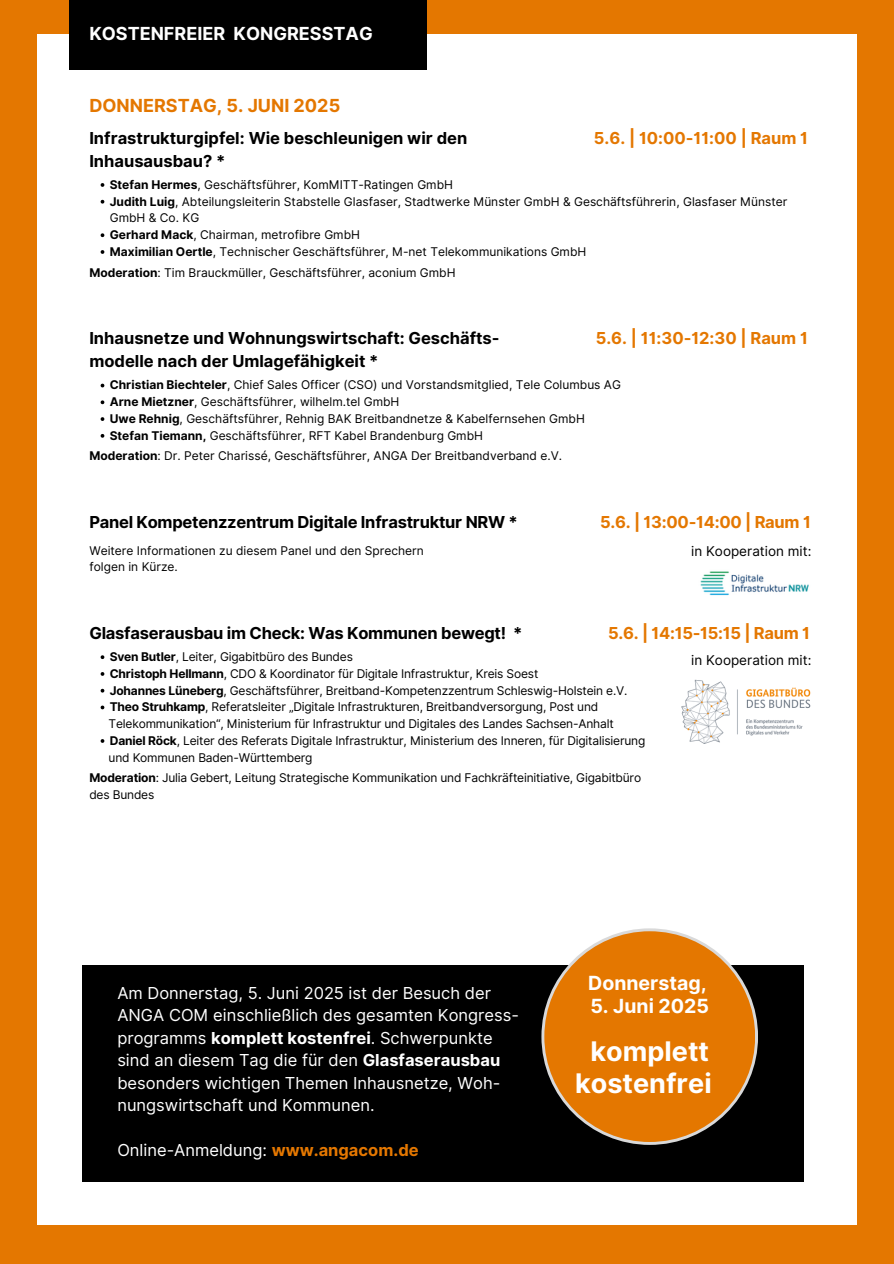
<style>
.page{position:relative;width:894px;height:1264px;background:#fff}
.page>*{position:absolute;margin:0;border:0;box-sizing:border-box;transform-origin:0 0}
.t1{font:700 27px/31.5px "Inter";color:#fff;text-align:center}
.t2{font:700 19.5px "Inter";color:#fff}
.t3{font:700 18px "Inter";color:#fff}
.t4{font:700 18px "Inter";color:#e47700}
.t5{font:16.5px/22.5px "Inter";color:#fff}
.t6{font:700 16.5px "Inter";color:#000}
.t7{font:700 16.5px "Inter";letter-spacing:-.005em;color:#e47700}
.t8{font:13.5px "Inter";color:#000}
.t9{font:12px/16.8px "Inter";color:#000}
.s1{font-weight:700}
.s2{font-weight:700;color:#e47700}
</style>
<div class="page">
<div style="left:0;top:0;width:893px;height:1263px;background:#e47700"></div>
<div style="left:37px;top:34px;width:819px;height:1191px;background:#fff"></div>
<svg style="left:101px;top:183px;width:3px;height:4px"></svg>
<svg style="left:101px;top:233px;width:3px;height:4px"></svg>
<svg style="left:101px;top:250px;width:3px;height:4px"></svg>
<svg style="left:101px;top:383px;width:3px;height:4px"></svg>
<svg style="left:101px;top:400px;width:3px;height:4px"></svg>
<svg style="left:101px;top:417px;width:3px;height:4px"></svg>
<svg style="left:101px;top:655px;width:3px;height:4px"></svg>
<svg style="left:101px;top:705px;width:3px;height:4px"></svg>
<div style="left:69px;top:0;width:357px;height:69px;background:#000"></div>
<div style="left:82px;top:964px;width:721px;height:217px;background:#000"></div>
<svg style="left:541px;top:928px;width:216px;height:216px;background:#d3c8bb"></svg>
<div style="left:544px;top:931px;width:211px;height:210px;background:#e47700;border-radius:50%"></div>
<img style="left:681px;top:679px;width:130px;height:65px">
<img style="left:700px;top:571px;width:109px;height:25px">
<p class="t3" style="left:89px;top:23px;width:285px">KOSTENFREIER KONGRESSTAG</p>
<p class="t4" style="left:89px;top:95px;width:252px">DONNERSTAG, 5. JUNI 2025</p>
<p class="t6" style="left:89px;top:128px;width:379px">Infrastrukturgipfel: Wie beschleunigen wir den</p>
<p class="t7" style="left:593px;top:128px;width:215px">5.6. | 10:00-11:00 | Raum 1</p>
<p class="t6" style="left:89px;top:151px;width:137px">Inhausausbau? *</p>
<h2 class="t9" style="left:110px;top:176px;width:344px"><span class="s1">Stefan Hermes</span>, Geschäftsführer, KomMITT-Ratingen GmbH</h2>
<h4 class="t9" style="left:110px;top:193px;width:679px"><span class="s1">Judith Luig</span>, Abteilungsleiterin Stabstelle Glasfaser, Stadtwerke Münster GmbH &amp; Geschäftsführerin, Glasfaser Münster<br>GmbH &amp; Co. KG</h4>
<p class="t9" style="left:110px;top:226px;width:252px"><span class="s1">Gerhard Mack</span>, Chairman, metrofibre GmbH</p>
<p class="t9" style="left:110px;top:243px;width:478px"><span class="s1">Maximilian Oertle</span>, Technischer Geschäftsführer, M-net Telekommunikations GmbH</p>
<p class="t9" style="left:89px;top:264px;width:367px"><span class="s1">Moderation</span>: Tim Brauckmüller, Geschäftsführer, aconium GmbH</p>
<p class="t6" style="left:89px;top:328px;width:411px">Inhausnetze und Wohnungswirtschaft: Geschäfts-</p>
<p class="t7" style="left:595px;top:328px;width:213px">5.6. | 11:30-12:30 | Raum 1</p>
<p class="t6" style="left:89px;top:351px;width:291px">modelle nach der Umlagefähigkeit *</p>
<p class="t9" style="left:110px;top:376px;width:512px"><span class="s1">Christian Biechteler</span>, Chief Sales Officer (CSO) und Vorstandsmitglied, Tele Columbus AG</p>
<h4 class="t9" style="left:110px;top:393px;width:291px"><span class="s1">Arne Mietzner</span>, Geschäftsführer, wilhelm.tel GmbH</h4>
<p class="t9" style="left:110px;top:410px;width:476px"><span class="s1">Uwe Rehnig</span>, Geschäftsführer, Rehnig BAK Breitbandnetze &amp; Kabelfernsehen GmbH</p>
<p class="t9" style="left:110px;top:427px;width:374px"><span class="s1">Stefan Tiemann,</span> Geschäftsführer, RFT Kabel Brandenburg GmbH</p>
<p class="t9" style="left:89px;top:447px;width:474px"><span class="s1">Moderation</span>: Dr. Peter Charissé, Geschäftsführer, ANGA Der Breitbandverband e.V.</p>
<p class="t6" style="left:89px;top:512px;width:430px">Panel Kompetenzzentrum Digitale Infrastruktur NRW *</p>
<p class="t7" style="left:600px;top:512px;width:212px">5.6. | 13:00-14:00 | Raum 1</p>
<p class="t9" style="left:89px;top:541px;width:336px">Weitere Informationen zu diesem Panel und den Sprechern</p>
<h4 class="t9" style="left:89px;top:558px;width:90px">folgen in Kürze.</h4>
<h1 class="t8" style="left:691px;top:543px;width:122px">in Kooperation mit:</h1>
<p class="t6" style="left:89px;top:623px;width:434px">Glasfaserausbau im Check: Was Kommunen bewegt! *</p>
<p class="t7" style="left:608px;top:623px;width:203px">5.6. | 14:15-15:15 | Raum 1</p>
<p class="t9" style="left:110px;top:648px;width:245px"><span class="s1">Sven Butler</span>, Leiter, Gigabitbüro des Bundes</p>
<h4 class="t9" style="left:110px;top:665px;width:430px"><span class="s1">Christoph Hellmann</span>, CDO &amp; Koordinator für Digitale Infrastruktur, Kreis Soest</h4>
<p class="t9" style="left:110px;top:681px;width:519px"><span class="s1">Johannes Lüneberg</span>, Geschäftsführer, Breitband-Kompetenzzentrum Schleswig-Holstein e.V.</p>
<p class="t9" style="left:110px;top:698px;width:490px"><span class="s1">Theo Struhkamp</span>, Referatsleiter „Digitale Infrastrukturen, Breitbandversorgung, Post und</p>
<p class="t9" style="left:108px;top:715px;width:506px">Telekommunikation“, Ministerium für Infrastruktur und Digitales des Landes Sachsen-Anhalt</p>
<p class="t9" style="left:110px;top:732px;width:537px"><span class="s1">Daniel Röck</span>, Leiter des Referats Digitale Infrastruktur, Ministerium des Inneren, für Digitalisierung</p>
<p class="t9" style="left:108px;top:748px;width:205px">und Kommunen Baden-Württemberg</p>
<p class="t9" style="left:89px;top:769px;width:553px"><span class="s1">Moderation</span>: Julia Gebert, Leitung Strategische Kommunikation und Fachkräfteinitiative, Gigabitbüro</p>
<p class="t9" style="left:89px;top:786px;width:66px">des Bundes</p>
<p class="t8" style="left:691px;top:652px;width:122px">in Kooperation mit:</p>
<h6 class="t5" style="left:117px;top:981px;width:403px">Am Donnerstag, 5. Juni 2025 ist der Besuch der ANGA COM einschließlich des gesamten Kongress&shy;programms <span class="s1">komplett kostenfrei</span>. Schwerpunkte sind an diesem Tag die für den <span class="s1">Glasfaserausbau </span>besonders wichtigen Themen Inhausnetze, Woh&shy;nungswirtschaft und Kommunen.</h6>
<h6 class="t5" style="left:117px;top:1138px;width:303px">Online-Anmeldung: <span class="s2">www.angacom.de</span></h6>
<p class="t2" style="left:588px;top:971px;width:120px">Donnerstag,</p>
<p class="t2" style="left:590px;top:994px;width:120px">5. Juni 2025</p>
<p class="t1" style="left:575px;top:1035px;width:138px">komplett kostenfrei</p>
</div>
